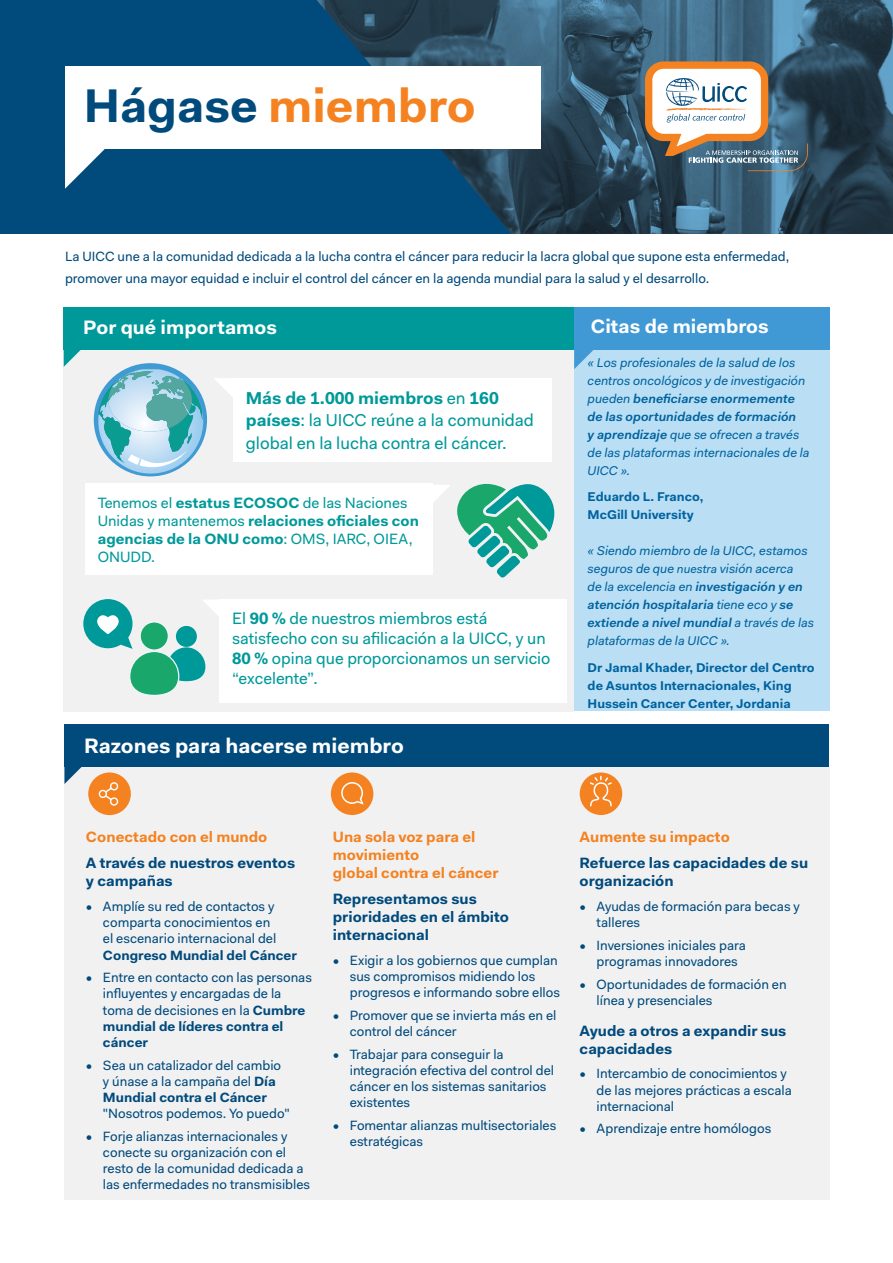
<style>
.page{position:relative;width:893px;height:1263px;background:#fff}
.page>*{position:absolute;margin:0;border:0;box-sizing:border-box;transform-origin:0 0}
.t1{font:700 47.4px "Fakt Pro";color:#f58220}
.t2{font:700 21px "Fakt Pro";color:#fff}
.t3{font:700 19.5px "Fakt Pro";color:#fff}
.t4{font:17.25px/22.5px "Fakt Pro";color:#00999a}
.t5{font:16.5px/19.8px "Fakt Pro";color:#00999a}
.t6{font:700 15px/18px "Fakt Pro";color:#004a7c}
.t7{font:15px/18px "Fakt Pro";color:#00999a}
.t8{font:700 15px/18px "Fakt Pro";color:#f58220}
.t9{font:13.5px/16.2px "Fakt Pro";color:#004a7c}
.t10{font:700 13.5px "Fakt Pro";color:#004a7c}
.t11{font:italic 12.75px/18px "Fakt Pro";color:#0063a0}
.t12{font:700 12.75px/18px "Fakt Pro";color:#0063a0}
.s1{color:#004a7c}
.s2{font-weight:700}
.s3{color:#009899}
.s4{font-weight:600}
.s5{font-size:12px}
</style>
<div class="page">
<div style="left:0;top:0;width:893px;height:234px;background:#004a7c"></div>
<svg style="left:306px;top:0;width:587px;height:234px"></svg>
<div style="left:64px;top:345px;width:510px;height:366px;background:#f1f1f2"></div>
<div style="left:64px;top:767px;width:765px;height:432px;background:#f1f1f2"></div>
<div style="left:574px;top:307px;width:255px;height:404px;background:#badff4"></div>
<svg style="left:645px;top:61px;width:163px;height:110px;background:#a0a09c"></svg>
<div style="left:65px;top:66px;width:475px;height:82px;background:#fff"></div>
<div style="left:64px;top:307px;width:510px;height:43px;background:#00999a"></div>
<div style="left:64px;top:724px;width:765px;height:43px;background:#004a7c"></div>
<div style="left:574px;top:307px;width:255px;height:43px;background:#4099d4"></div>
<svg style="left:65px;top:148px;width:63px;height:41px"></svg>
<svg style="left:64px;top:350px;width:17px;height:17px"></svg>
<svg style="left:215px;top:378px;width:18px;height:19px"></svg>
<svg style="left:432px;top:485px;width:18px;height:27px"></svg>
<svg style="left:64px;top:767px;width:18px;height:17px"></svg>
<svg style="left:574px;top:350px;width:19px;height:19px"></svg>
<svg style="left:83px;top:599px;width:136px;height:96px"></svg>
<div style="left:88px;top:772px;width:43px;height:43px;background:#f58220;border-radius:50%"></div>
<svg style="left:102px;top:788px;width:14px;height:12px"></svg>
<div style="left:110px;top:782px;width:8px;height:8px;border:1px solid #fff;border-radius:50%"></div>
<div style="left:99px;top:790px;width:7px;height:7px;background:#f58220;border-radius:50%"></div>
<div style="left:99px;top:790px;width:8px;height:8px;border:1px solid #fff;border-radius:50%"></div>
<div style="left:110px;top:797px;width:8px;height:9px;border:1px solid #fff;border-radius:50%"></div>
<div style="left:331px;top:772px;width:42px;height:43px;background:#f58220;border-radius:50%"></div>
<svg style="left:341px;top:782px;width:23px;height:23px"></svg>
<div style="left:580px;top:772px;width:42px;height:43px;background:#f58220;border-radius:50%"></div>
<svg style="left:589px;top:775px;width:24px;height:32px"></svg>
<svg style="left:457px;top:484px;width:97px;height:93px"></svg>
<svg style="left:94px;top:363px;width:113px;height:113px"></svg>
<svg style="left:98px;top:368px;width:105px;height:103px"></svg>
<div style="left:233px;top:378px;width:319px;height:83px;background:#fff"></div>
<div style="left:85px;top:484px;width:347px;height:91px;background:#fff"></div>
<div style="left:219px;top:599px;width:348px;height:104px;background:#fff"></div>
<h1 class="t1" style="left:84px;top:74px;width:394px"><span class="s1">Hágase</span> miembro</h1>
<p class="t9" style="left:65px;top:245px;width:726px;line-height:22.2px">La UICC une a la comunidad dedicada a la lucha contra el cáncer para reducir la lacra global que supone esta enfermedad, promover una mayor equidad e incluir el control del cáncer en la agenda mundial para la salud y el desarrollo.</p>
<h3 class="t3" style="left:83px;top:314px;width:195px">Por qué importamos</h3>
<p class="t4" style="left:246px;top:386px;width:290px"><span class="s2">Más de 1.000 miembros</span> en <span class="s2">160 países</span>: la UICC reúne a la comunidad global en la lucha contra el cáncer.</p>
<p class="t7" style="left:98px;top:494px;width:323px">Tenemos el <span class="s2">estatus ECOSOC</span> de las Naciones Unidas y mantenemos <span class="s2">relaciones oficiales con agencias de la ONU como</span>: OMS, IARC, OIEA, ONUDD.</p>
<p class="t5" style="left:232px;top:608px;width:320px"><span class="s3">El</span> <span class="s2">90 %</span> de nuestros miembros está satisfecho con su afilicación a la UICC, y un<br><span class="s2">80 %</span> opina que proporcionamos un servicio “excelente”.</p>
<h2 class="t2" style="left:84px;top:731px;width:321px">Razones para hacerse miembro</h2>
<h3 class="t3" style="left:591px;top:313px;width:179px">Citas de miembros</h3>
<p class="t11" style="left:588px;top:353px;width:224px">« Los profesionales de la salud de los centros oncológicos y de investigación pueden <span class="s4">beneficiarse enormemente de las oportunidades de formación<br>y aprendizaje</span> que se ofrecen a través de las plataformas internacionales de la<br>UICC ».</p>
<p class="t12" style="left:588px;top:488px;width:117px">Eduardo L. Franco,<br>McGill University</p>
<p class="t11" style="left:588px;top:542px;width:228px">« Siendo miembro de la UICC, estamos seguros de que <span class="s5">nuestra</span> visión acerca<br>de la excelencia en <span class="s4">investigación y en atención hospitalaria</span> tiene eco y <span class="s4">se extiende a nivel mundial</span> a través de las plataformas de la UICC ».</p>
<p class="t12" style="left:588px;top:658px;width:229px">Dr Jamal Khader, Director del Centro de Asuntos Internacionales, King<br>Hussein Cancer Center, Jordania</p>
<p class="t8" style="left:86px;top:828px;width:183px">Conectado con el mundo</p>
<p class="t6" style="left:86px;top:854px;width:211px">A través de nuestros eventos y campañas</p>
<p class="t9" style="left:103px;top:898px;width:175px;text-indent:-17px">• Amplíe su red de contactos y comparta conocimientos en el escenario internacional del</p>
<p class="t10" style="left:103px;top:946px;width:196px">Congreso Mundial del Cáncer</p>
<p class="t9" style="left:103px;top:969px;width:211px;text-indent:-17px">• Entre en contacto con las personas influyentes y encargadas de la toma de decisiones en la <span class="s2">Cumbre mundial de líderes contra el cáncer</span></p>
<p class="t9" style="left:103px;top:1057px;width:180px;text-indent:-17px">• Sea un catalizador del cambio y únase a la campaña del <span class="s2">Día<br>Mundial contra el Cáncer</span></p>
<p class="t9" style="left:103px;top:1105px;width:188px">"Nosotros podemos. Yo puedo"</p>
<p class="t9" style="left:103px;top:1128px;width:209px;text-indent:-17px">• Forje alianzas internacionales y conecte su organización con el resto de la comunidad dedicada a las enfermedades no transmisibles</p>
<p class="t8" style="left:333px;top:828px;width:167px">Una sola voz para el movimiento<br>global contra el cáncer</p>
<p class="t6" style="left:333px;top:890px;width:178px">Representamos sus prioridades en el ámbito internacional</p>
<p class="t9" style="left:350px;top:952px;width:212px;text-indent:-17px">• Exigir a los gobiernos que cumplan sus compromisos midiendo los progresos e informando sobre ellos</p>
<p class="t9" style="left:350px;top:1007px;width:208px;text-indent:-17px">• Promover que se invierta más en el control del cáncer</p>
<p class="t9" style="left:350px;top:1046px;width:206px;text-indent:-17px">• Trabajar para conseguir la integración efectiva del control del cáncer en los sistemas sanitarios existentes</p>
<p class="t9" style="left:350px;top:1117px;width:208px;text-indent:-17px">• Fomentar alianzas multisectoriales estratégicas</p>
<p class="t8" style="left:580px;top:828px;width:152px">Aumente su impacto</p>
<p class="t6" style="left:580px;top:854px;width:230px">Refuerce las capacidades de su organización</p>
<p class="t9" style="left:597px;top:898px;width:205px;text-indent:-17px">• Ayudas de formación para becas y talleres</p>
<p class="t9" style="left:597px;top:937px;width:151px;text-indent:-17px">• Inversiones iniciales para programas innovadores</p>
<p class="t9" style="left:597px;top:976px;width:191px;text-indent:-17px">• Oportunidades de formación en línea y presenciales</p>
<p class="t6" style="left:580px;top:1021px;width:208px">Ayude a otros a expandir sus capacidades</p>
<p class="t9" style="left:597px;top:1065px;width:197px;text-indent:-17px">• Intercambio de conocimientos y de las mejores prácticas a escala internacional</p>
<p class="t9" style="left:580px;top:1120px;width:193px">• Aprendizaje entre homólogos</p>
</div>
